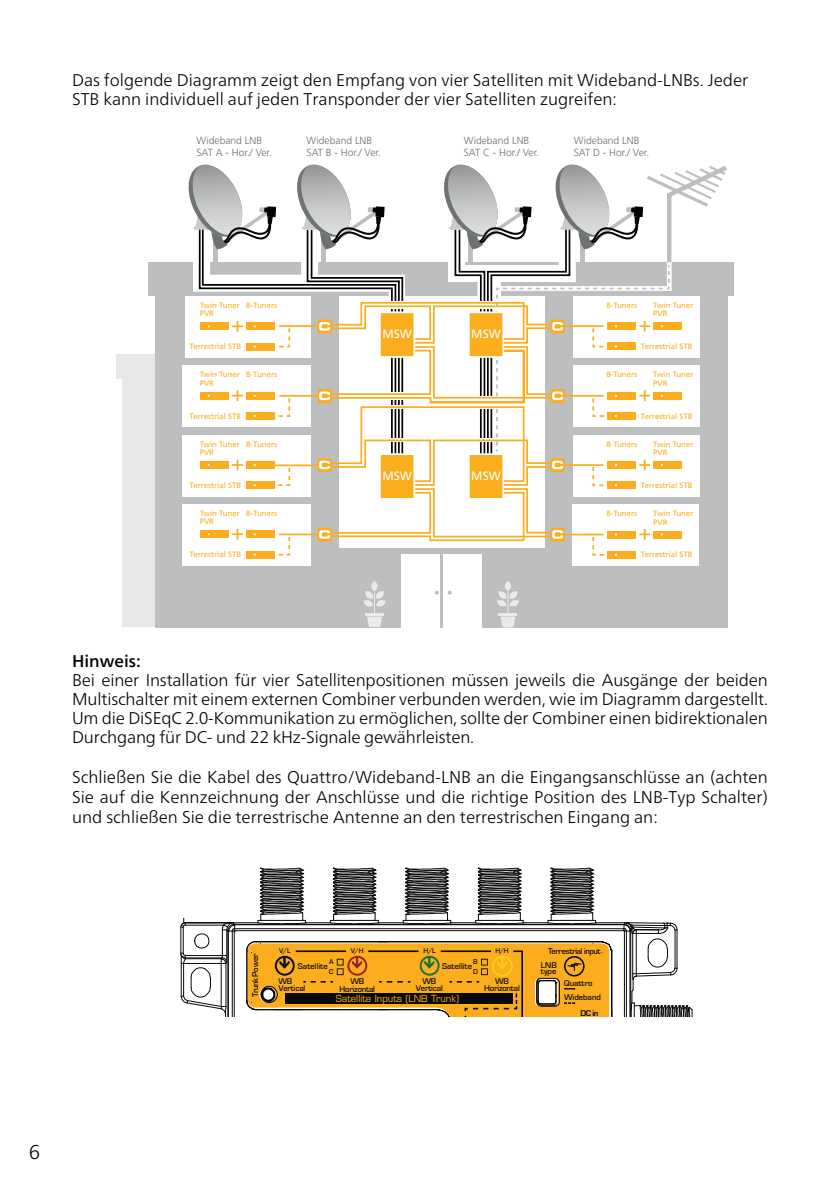
<style>
.page{position:relative;width:840px;height:1191px;background:#fff}
.page>*{position:absolute;margin:0;border:0;box-sizing:border-box;transform-origin:0 0}
.t1{font:46.4px "Myriad Pro";color:#080909;scale:.75 1}
.t2{font:300 20px "Frutiger Neue LT";color:#000}
.t3{font:300 17px/19.2px "Frutiger Neue LT";color:#030303;text-align:justify}
.t4{font:500 17px "Frutiger Neue LT";color:#030303}
.t5{font:12px "Frutiger";color:#fff}
.t6{font:300 10.4px/12.4px "Frutiger";color:#6d6e71}
.t7{font:9.6px "Eurostile";color:#fbad1d}
.t8{font:500 8.6px/7.2px "Eurostile T";letter-spacing:-.025em;color:#080909;text-align:center}
.t9{font:500 8.6px/14.2px "Eurostile T";color:#080909}
.t10{font:500 8.6px "Eurostile T";letter-spacing:-.05em;color:#080909}
.t11{font:700 8.6px "Eurostile T";color:#080909}
.t12{font:7.8px/8.6px "Frutiger";color:#fbad1d}
.t13{font:500 7.2px/9.6px "Eurostile T";color:#080909}
</style>
<div class="page">
<div style="left:122px;top:354px;width:444px;height:273px;background:#e6e7e8"></div>
<div style="left:155px;top:264px;width:572px;height:363px;background:#bcbec0"></div>
<div style="left:183px;top:504px;width:128px;height:62px;background:#fff"></div>
<div style="left:571px;top:504px;width:127px;height:62px;background:#fff"></div>
<div style="left:371px;top:581px;width:6px;height:10px;background:#e9eaeb;border-radius:50%"></div>
<svg style="left:363px;top:591px;width:22px;height:36px"></svg>
<svg style="left:504px;top:581px;width:6px;height:10px"></svg>
<svg style="left:497px;top:591px;width:22px;height:36px"></svg>
<div style="left:401px;top:554px;width:39px;height:73px;background:#fff"></div>
<svg style="left:434px;top:590px;width:4px;height:4px"></svg>
<div style="left:443px;top:554px;width:38px;height:73px;background:#fff"></div>
<svg style="left:447px;top:590px;width:4px;height:4px"></svg>
<div style="left:607px;top:551px;width:28px;height:7px;background:#fbad1d"></div>
<div style="left:246px;top:551px;width:28px;height:7px;background:#fbad1d"></div>
<svg style="left:185px;top:164px;width:546px;height:392px"></svg>
<hr style="left:183px;top:869px;width:1px;height:54px;background:#080909">
<hr style="left:234px;top:930px;width:389px;height:1px;background:#080909">
<hr style="left:234px;top:928px;width:389px;height:1px;background:#080909">
<hr style="left:234px;top:924px;width:389px;height:1px;background:#080909">
<hr style="left:185px;top:922px;width:73px;height:1px;background:#080909">
<hr style="left:595px;top:922px;width:33px;height:1px;background:#080909">
<svg style="left:180px;top:922px;width:55px;height:94px"></svg>
<svg style="left:257px;top:867px;width:339px;height:57px"></svg>
<svg style="left:623px;top:922px;width:69px;height:95px"></svg>
<svg style="left:246px;top:941px;width:366px;height:75px"></svg>
<div style="left:148px;top:867px;width:51px;height:50px;background:#fff"></div>
<p class="t3" style="left:72px;top:70px;width:677px">Das folgende Diagramm zeigt den Empfang von vier Satelliten mit Wideband-LNBs. Jeder<br>STB kann individuell auf jeden Transponder der vier Satelliten zugreifen:</p>
<p class="t6" style="left:196px;top:134px;width:77px">Wideband LNB<br>SAT A - Hor./ Ver.</p>
<p class="t6" style="left:573px;top:134px;width:77px">Wideband LNB<br>SAT D - Hor./ Ver.</p>
<p class="t6" style="left:306px;top:134px;width:76px">Wideband LNB<br>SAT B - Hor./ Ver.</p>
<p class="t6" style="left:463px;top:134px;width:77px">Wideband LNB<br>SAT C - Hor./ Ver.</p>
<p class="t12" style="left:200px;top:301px;width:79px">Twin Tuner 8-Tuners<br>PVR</p>
<p class="t12" style="left:189px;top:342px;width:53px">Terrestrial STB</p>
<p class="t12" style="left:200px;top:370px;width:79px">Twin Tuner 8-Tuners<br>PVR</p>
<p class="t12" style="left:189px;top:411px;width:53px">Terrestrial STB</p>
<p class="t12" style="left:200px;top:439px;width:79px">Twin Tuner 8-Tuners<br>PVR</p>
<p class="t12" style="left:189px;top:481px;width:53px">Terrestrial STB</p>
<p class="t12" style="left:200px;top:509px;width:79px">Twin Tuner 8-Tuners<br>PVR</p>
<p class="t12" style="left:189px;top:550px;width:53px">Terrestrial STB</p>
<p class="t5" style="left:382px;top:327px;width:31px">MSW</p>
<p class="t5" style="left:471px;top:327px;width:31px">MSW</p>
<p class="t5" style="left:382px;top:469px;width:31px">MSW</p>
<p class="t5" style="left:471px;top:469px;width:31px">MSW</p>
<p class="t12" style="left:606px;top:301px;width:32px">8-Tuners</p>
<p class="t12" style="left:652px;top:301px;width:42px">Twin Tuner<br>PVR</p>
<p class="t12" style="left:640px;top:342px;width:53px">Terrestrial STB</p>
<p class="t12" style="left:606px;top:370px;width:32px">8-Tuners</p>
<p class="t12" style="left:652px;top:370px;width:42px">Twin Tuner<br>PVR</p>
<p class="t12" style="left:640px;top:411px;width:53px">Terrestrial STB</p>
<p class="t12" style="left:606px;top:439px;width:32px">8-Tuners</p>
<p class="t12" style="left:652px;top:439px;width:42px">Twin Tuner<br>PVR</p>
<p class="t12" style="left:640px;top:481px;width:53px">Terrestrial STB</p>
<p class="t12" style="left:606px;top:509px;width:32px">8-Tuners</p>
<p class="t12" style="left:652px;top:509px;width:42px">Twin Tuner<br>PVR</p>
<p class="t12" style="left:640px;top:550px;width:53px">Terrestrial STB</p>
<p class="t4" style="left:72px;top:650px;width:70px">Hinweis:</p>
<p class="t3" style="left:72px;top:670px;width:697px">Bei einer Installation für vier Satellitenpositionen müssen jeweils die Ausgänge der beiden Multischalter mit einem externen Combiner verbunden werden, wie im Diagramm dargestellt.<br>Um die DiSEqC 2.0-Kommunikation zu ermöglichen, sollte der Combiner einen bidirektionalen Durchgang für DC- und 22 kHz-Signale gewährleisten.</p>
<p class="t3" style="left:72px;top:766px;width:697px;line-height:20.4px">Schließen Sie die Kabel des Quattro/Wideband-LNB an die Eingangsanschlüsse an (achten Sie auf die Kennzeichnung der Anschlüsse und die richtige Position des LNB-Typ Schalter) und schließen Sie die terrestrische Antenne an den terrestrischen Eingang an:</p>
<h1 class="t1" style="left:392px;top:769px;width:73px">113</h1>
<p class="t8" style="left:252px;top:997px;width:45px;rotate:-90deg">Trunk Power</p>
<p class="t13" style="left:279px;top:946px;width:13px">V/L</p>
<p class="t13" style="left:350px;top:946px;width:14px">V/H</p>
<p class="t13" style="left:423px;top:946px;width:14px">H/L</p>
<p class="t13" style="left:495px;top:946px;width:15px">H/H</p>
<p class="t10" style="left:548px;top:946px;width:54px">Terrestrial input</p>
<p class="t9" style="left:298px;top:959px;width:31px">Satellite</p>
<p class="t13" style="left:329px;top:957px;width:6px">A<br>C</p>
<p class="t9" style="left:442px;top:959px;width:31px">Satellite</p>
<p class="t13" style="left:473px;top:957px;width:6px">B<br>D</p>
<p class="t8" style="left:339px;top:978px;width:37px">WB<br>Horizontal</p>
<p class="t8" style="left:278px;top:977px;width:28px;text-align:left">WB<br>Vertical</p>
<p class="t8" style="left:484px;top:977px;width:37px">WB<br>Horizontal</p>
<p class="t8" style="left:415px;top:977px;width:28px">WB<br>Vertical</p>
<p class="t7" style="left:335px;top:993px;width:125px">Satellite Inputs (LNB Trunk)</p>
<p class="t8" style="left:540px;top:961px;width:17px;line-height:6.4px;text-align:left">LNB type</p>
<p class="t9" style="left:563px;top:976px;width:38px">Quattro<br>Wideband</p>
<p class="t11" style="left:580px;top:1008px;width:20px">DC in</p>
<p class="t2" style="left:29px;top:1140px;width:13px">6</p>
</div>
